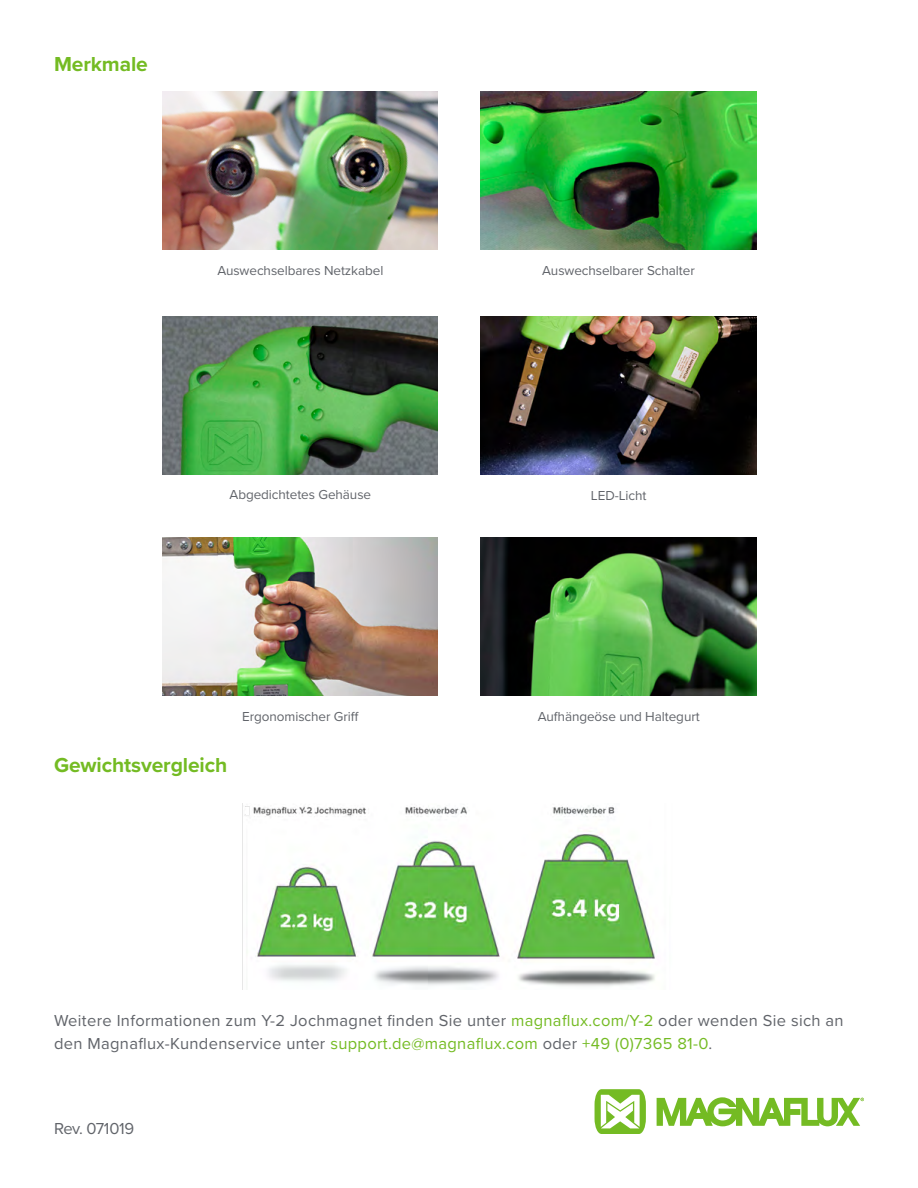
<style>
.page{position:relative;width:918px;height:1188px;background:#fff}
.page>*{position:absolute;margin:0;border:0;box-sizing:border-box;transform-origin:0 0}
.t1{font:700 21px "Proxima Nova";letter-spacing:-.005em;color:#74bb23}
.t2{font:16.5px/22.5px "Proxima Nova";letter-spacing:.02em;color:#61646a}
.t3{font:16.5px "Proxima Nova";letter-spacing:-.02em;color:#61646a}
.t4{font:13.5px "Proxima Nova";letter-spacing:-.005em;color:#61646a}
.s1{color:#74bb23}
</style>
<div class="page">
<img style="left:162px;top:91px;width:276px;height:158px">
<img style="left:480px;top:91px;width:276px;height:158px">
<img style="left:162px;top:316px;width:276px;height:158px">
<img style="left:162px;top:538px;width:276px;height:158px">
<img style="left:480px;top:316px;width:276px;height:158px">
<img style="left:480px;top:537px;width:276px;height:159px">
<svg style="left:657px;top:1097px;width:207px;height:29px"></svg>
<svg style="left:595px;top:1089px;width:51px;height:45px"></svg>
<img style="left:242px;top:803px;width:415px;height:187px">
<p class="t1" style="left:54px;top:48px;width:95px">Merkmale</p>
<p class="t4" style="left:217px;top:260px;width:168px">Auswechselbares Netzkabel</p>
<p class="t4" style="left:542px;top:260px;width:154px">Auswechselbarer Schalter</p>
<p class="t4" style="left:230px;top:485px;width:143px">Abgedichtetes Gehäuse</p>
<p class="t4" style="left:242px;top:706px;width:118px">Ergonomischer Griff</p>
<p class="t4" style="left:591px;top:485px;width:57px">LED-Licht</p>
<p class="t4" style="left:538px;top:706px;width:163px">Aufhängeöse und Haltegurt</p>
<p class="t1" style="left:54px;top:749px;width:175px">Gewichtsvergleich</p>
<p class="t2" style="left:54px;top:1009px;width:791px">Weitere Informationen zum Y-2 Jochmagnet finden Sie unter <span class="s1">magnaflux.com/Y-2</span> oder wenden Sie sich an den Magnaflux-Kundenservice unter <span class="s1">support.de@magnaflux.com</span> oder <span class="s1">+49 (0)7365 81-0</span>.</p>
<p class="t3" style="left:54px;top:1116px;width:82px">Rev. 071019</p>
</div>
